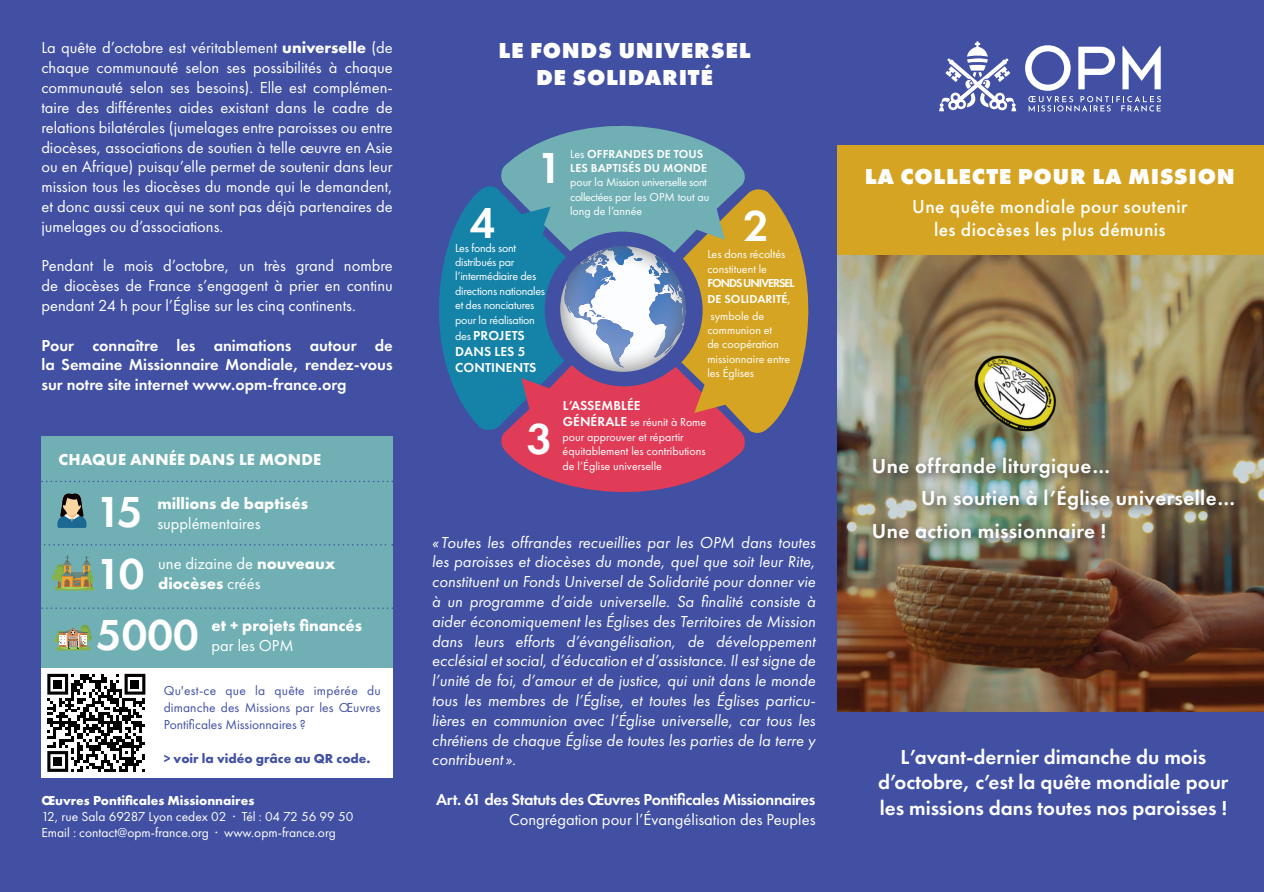
<style>
.page{position:relative;width:1264px;height:892px;background:#fff}
.page>*{position:absolute;margin:0;border:0;box-sizing:border-box;transform-origin:0 0}
.t1{font:600 45px/61.5px "Futura PT";color:#fff}
.t2{font:800 22.5px/27px "Futura PT";letter-spacing:.03em;color:#fff;text-align:center}
.t3{font:600 21px/25.2px "Futura PT";color:#fff;text-align:center}
.t4{font:600 21px "Futura PT";letter-spacing:.02em;color:#fff}
.t5{font:500 19.5px/23.4px "Futura PT";letter-spacing:.02em;color:#fff;text-align:center}
.t6{font:16.5px/19.8px "Futura PT";color:#fff;text-align:justify}
.t7{font:italic 16.5px/19.8px "Futura PT";color:#fff;text-align:justify}
.t8{font:600 16.5px/19.8px "Futura PT";letter-spacing:-.02em;color:#fff;text-align:justify}
.t9{font:700 16.5px "Futura PT";color:#fff}
.t10{font:13.5px/16.2px "Futura PT";color:#fff}
.t11{font:13.5px/17px "Futura PT";color:#4150a2;text-align:justify}
.t12{font:600 13.5px/16.2px "Futura PT";letter-spacing:.01em;color:#fff}
.t13{font:700 13.5px "Futura PT";color:#fff}
.t14{font:700 13.5px "Futura PT";color:#4150a2}
.t15{font:12px/14.4px "Futura PT";color:#fff}
.t16{font:12px/14.4px "Futura PT";letter-spacing:-.02em;color:#fff}
.t17{font:12px/14.4px "Futura PT";letter-spacing:-.03em;color:#fff}
.t18{font:600 12px/14.4px "Futura PT";letter-spacing:.01em;color:#fff}
.t19{font:600 12px/16.2px "Futura PT";letter-spacing:-.08em;color:#fff}
.s1{font-weight:700}
.s2{font-weight:400;font-size:12px}
.s3{font-weight:400}
.s4{font-weight:400;font-size:13.5px}
.s5{font-weight:600;font-size:13.5px}
</style>
<div class="page">
<div style="left:836px;top:145px;width:427px;height:111px;background:#d5a422"></div>
<div style="left:828px;top:0;width:435px;height:145px;background:#4150a2"></div>
<img style="left:836px;top:256px;width:427px;height:456px">
<div style="left:868px;top:453px;width:251px;height:36px;background:#231f20;opacity:.75"></div>
<div style="left:917px;top:482px;width:326px;height:39px;background:#231f20;opacity:.75"></div>
<div style="left:868px;top:518px;width:247px;height:31px;background:#231f20;opacity:.75"></div>
<div style="left:836px;top:712px;width:427px;height:179px;background:#4150a2"></div>
<svg style="left:939px;top:41px;width:77px;height:70px"></svg>
<svg style="left:1025px;top:45px;width:135px;height:67px"></svg>
<div style="left:0;top:0;width:836px;height:891px;background:#4150a2"></div>
<svg style="left:439px;top:125px;width:370px;height:368px"></svg>
<div style="left:41px;top:436px;width:351px;height:231px;background:#70b0b4"></div>
<img style="left:57px;top:493px;width:30px;height:35px">
<svg style="left:52px;top:555px;width:42px;height:36px"></svg>
<svg style="left:54px;top:624px;width:38px;height:27px"></svg>
<svg style="left:41px;top:480px;width:352px;height:2px"></svg>
<svg style="left:44px;top:544px;width:348px;height:1px"></svg>
<svg style="left:41px;top:607px;width:352px;height:2px"></svg>
<div style="left:53px;top:667px;width:339px;height:110px;background:#fff"></div>
<div style="left:41px;top:667px;width:110px;height:110px;background:#fff"></div>
<svg style="left:47px;top:673px;width:98px;height:98px"></svg>
<div style="left:53px;top:679px;width:9px;height:9px;background:#000001"></div>
<div style="left:130px;top:679px;width:9px;height:9px;background:#000001"></div>
<div style="left:53px;top:757px;width:9px;height:8px;background:#000001"></div>
<p class="t6" style="left:41px;top:38px;width:353px">La quête d’octobre est véritablement <span class="s1">universelle</span> (de chaque communauté selon ses possibilités à chaque communauté selon ses besoins). Elle est complémen&shy;taire des différentes aides existant dans le cadre de relations bilatérales (jumelages entre paroisses ou entre diocèses, associations de soutien à telle œuvre en Asie ou en Afrique) puisqu’elle permet de soutenir dans leur mission tous les diocèses du monde qui le demandent, et donc aussi ceux qui ne sont pas déjà partenaires de jumelages ou d’associations.</p>
<p class="t6" style="left:41px;top:256px;width:353px">Pendant le mois d’octobre, un très grand nombre de diocèses de France s’engagent à prier en continu pendant 24 h pour l’Église sur les cinq continents.</p>
<p class="t8" style="left:41px;top:335px;width:353px">Pour connaître les animations autour de la Semaine Missionnaire Mondiale, rendez-vous sur notre site internet www.opm-france.org</p>
<p class="t9" style="left:58px;top:448px;width:264px">CHAQUE ANNÉE DANS LE MONDE</p>
<h1 class="t1" style="left:96px;top:481px;width:104px">15<br>10<br>5000</h1>
<p class="t9" style="left:157px;top:493px;width:152px">millions de baptisés</p>
<p class="t6" style="left:157px;top:513px;width:105px">supplémentaires</p>
<p class="t6" style="left:158px;top:554px;width:179px">une dizaine de <span class="s1">nouveaux diocèses</span> créés</p>
<p class="t9" style="left:211px;top:615px;width:152px">et + projets financés</p>
<p class="t6" style="left:211px;top:635px;width:83px">par les OPM</p>
<p class="t11" style="left:164px;top:681px;width:218px">Qu'est-ce que la quête impérée du dimanche des Missions par les Œuvres Pontificales Missionnaires ?</p>
<p class="t14" style="left:164px;top:749px;width:208px">&gt; voir la vidéo grâce au QR code.</p>
<p class="t13" style="left:41px;top:791px;width:214px">Œuvres Pontificales Missionnaires</p>
<p class="t10" style="left:41px;top:808px;width:313px">12, rue Sala 69287 Lyon cedex 02 · Tél : 04 72 56 99 50<br>Email : contact@opm-france.org · www.opm-france.org</p>
<h2 class="t2" style="left:498px;top:37px;width:253px">LE FONDS UNIVERSEL<br>DE SOLIDARITÉ</h2>
<h1 class="t1" style="left:469px;top:192px;width:27px">4</h1>
<h1 class="t1" style="left:537px;top:136px;width:27px">1</h1>
<p class="t16" style="left:455px;top:240px;width:91px">Les fonds sont distribués par l’intermédiaire des directions nationales et des nonciatures pour la réalisation</p>
<p class="t12" style="left:455px;top:327px;width:83px"><span class="s2">des</span> PROJETS<br>DANS LES 5<br>CONTINENTS</p>
<h1 class="t1" style="left:526px;top:407px;width:27px">3</h1>
<p class="t18" style="left:570px;top:146px;width:138px"><span class="s3">Les</span> OFFRANDES DE TOUS<br>LES BAPTISÉS DU MONDE</p>
<p class="t17" style="left:570px;top:175px;width:141px">pour la Mission universelle sont collectées par les OPM tout au long de l’année</p>
<h1 class="t1" style="left:743px;top:194px;width:27px">2</h1>
<p class="t15" style="left:707px;top:247px;width:79px">Les dons récoltés constituent le</p>
<p class="t19" style="left:707px;top:275px;width:89px">FONDS UNIVERSEL<br>DE SOLIDARITÉ<span class="s4">, </span><span class="s3">symbole de</span></p>
<p class="t15" style="left:707px;top:323px;width:84px">communion et<br>de coopération missionnaire entre les Églises</p>
<p class="t12" style="left:562px;top:397px;width:79px">L’ASSEMBLÉE</p>
<p class="t15" style="left:562px;top:415px;width:145px"><span class="s5">GÉNÉRALE</span> se réunit à Rome pour approuver et répartir équitablement les contributions de l’Église universelle</p>
<p class="t7" style="left:431px;top:532px;width:385px">« Toutes les offrandes recueillies par les OPM dans toutes les paroisses et diocèses du monde, quel que soit leur Rite, constituent un Fonds Universel de Solidarité pour donner vie à un programme d’aide universelle. Sa finalité consiste à aider économiquement les Églises des Territoires de Mission dans leurs efforts d’évangélisation, de développement ecclésial et social, d’éducation et d’assistance. Il est signe de l’unité de foi, d’amour et de justice, qui unit dans le monde tous les membres de l’Église, et toutes les Églises particu&shy;lières en communion avec l’Église universelle, car tous les chrétiens de chaque Église de toutes les parties de la terre y contribuent ».</p>
<p class="t8" style="left:436px;top:789px;width:381px">Art. 61 des Statuts des Œuvres Pontificales Missionnaires</p>
<p class="t6" style="left:509px;top:809px;width:308px">Congrégation pour l’Évangélisation des Peuples</p>
<h2 class="t2" style="left:864px;top:162px;width:371px">LA COLLECTE POUR LA MISSION</h2>
<p class="t5" style="left:912px;top:194px;width:277px">Une quête mondiale pour soutenir les diocèses les plus démunis</p>
<p class="t4" style="left:871px;top:453px;width:240px">Une offrande liturgique…</p>
<p class="t4" style="left:920px;top:485px;width:315px">Un soutien à l’Église universelle…</p>
<p class="t4" style="left:871px;top:517px;width:235px">Une action missionnaire !</p>
<p class="t3" style="left:878px;top:744px;width:351px">L’avant-dernier dimanche du mois d’octobre, c’est la quête mondiale pour les missions dans toutes nos paroisses !</p>
</div>
